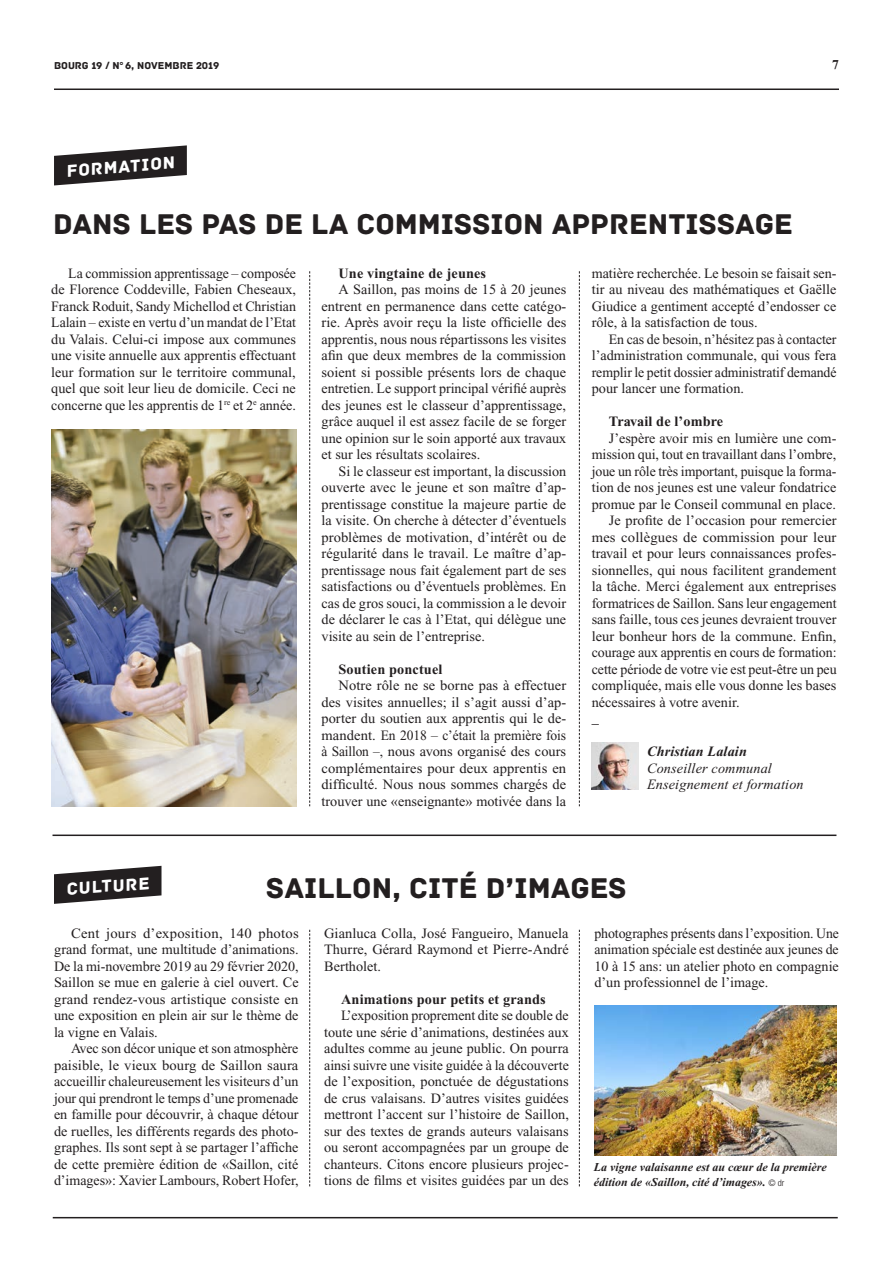
<style>
.page{position:relative;width:893px;height:1263px;background:#fff}
.page>*{position:absolute;margin:0;border:0;box-sizing:border-box;transform-origin:0 0}
.t1{font:30px "Archive";color:#231f20}
.t2{font:18px "Archive";color:#fff}
.t3{font:14.25px/16.5px "Times New Roman";color:#231f20;text-align:justify}
.t4{font:700 14.25px "Times New Roman";letter-spacing:.01em;color:#231f20}
.t5{font:italic 14.25px/16.5px "Times New Roman";letter-spacing:.01em;color:#231f20}
.t6{font:italic 700 14.25px "Times New Roman";letter-spacing:.01em;color:#231f20}
.t7{font:700 13.5px "Times New Roman";color:#231f20}
.t8{font:italic 700 12px/14.4px "Times New Roman";color:#231f20}
.t9{font:10.5px "Archive";color:#231f20}
.s1{font-family:"Helvetica Neue";font-weight:300;font-style:normal;font-stretch:condensed;font-size:9px}
</style>
<div class="page">
<hr style="left:54px;top:89px;width:785px;height:1px;background:#231f20">
<hr style="left:53px;top:1217px;width:785px;height:1px;background:#231f20">
<hr style="left:53px;top:834px;width:783px;height:2px;background:#231f20">
<img style="left:592px;top:743px;width:47px;height:47px">
<svg style="left:54px;top:145px;width:133px;height:40px"></svg>
<svg style="left:579px;top:271px;width:1px;height:535px"></svg>
<svg style="left:579px;top:930px;width:1px;height:256px"></svg>
<svg style="left:309px;top:271px;width:1px;height:535px"></svg>
<svg style="left:309px;top:930px;width:1px;height:256px"></svg>
<svg style="left:54px;top:866px;width:107px;height:38px"></svg>
<img style="left:594px;top:1005px;width:242px;height:151px">
<img style="left:52px;top:429px;width:244px;height:377px">
<p class="t9" style="left:54px;top:60px;width:167px">BOURG 19 / N°6, NOVEMBRE 2019</p>
<p class="t7" style="left:832px;top:57px;width:8px">7</p>
<p class="t2" style="left:66px;top:160px;width:110px;rotate:-4deg">FORMATION</p>
<h1 class="t1" style="left:53px;top:206px;width:741px">DANS LES PAS DE LA COMMISSION APPRENTISSAGE</h1>
<p class="t3" style="left:51px;top:265px;width:246px;text-indent:17px">La commission apprentissage – composée de Florence Coddeville, Fabien Cheseaux, Franck Roduit, Sandy Michellod et Christian Lalain – existe en vertu d’un mandat de l’Etat du Valais. Celui-ci impose aux communes une visite annuelle aux apprentis effectuant leur formation sur le territoire communal, quel que soit leur lieu de domicile. Ceci ne concerne que les apprentis de 1<sup>re</sup> et 2<sup>e</sup> année.</p>
<p class="t4" style="left:339px;top:265px;width:149px">Une vingtaine de jeunes</p>
<p class="t3" style="left:322px;top:281px;width:246px;text-indent:17px">A Saillon, pas moins de 15 à 20 jeunes entrent en permanence dans cette catégo&shy;rie. Après avoir reçu la liste officielle des apprentis, nous nous répartissons les visites afin que deux membres de la commission soient si possible présents lors de chaque entretien. Le support principal vérifié auprès des jeunes est le classeur d’apprentissage, grâce auquel il est assez facile de se forger une opinion sur le soin apporté aux travaux et sur les résultats scolaires.</p>
<p class="t3" style="left:322px;top:463px;width:246px;text-indent:17px">Si le classeur est important, la discussion ouverte avec le jeune et son maître d’ap&shy;prentissage constitue la majeure partie de la visite. On cherche à détecter d’éventuels problèmes de motivation, d’intérêt ou de régularité dans le travail. Le maître d’ap&shy;prentissage nous fait également part de ses satisfactions ou d’éventuels problèmes. En cas de gros souci, la commission a le devoir de déclarer le cas à l’Etat, qui délègue une visite au sein de l’entreprise.</p>
<p class="t4" style="left:339px;top:661px;width:105px">Soutien ponctuel</p>
<p class="t3" style="left:322px;top:677px;width:246px;text-indent:17px">Notre rôle ne se borne pas à effectuer des visites annuelles; il s’agit aussi d’ap&shy;porter du soutien aux apprentis qui le de&shy;mandent. En 2018 – c’était la première fois à Saillon –, nous avons organisé des cours complémentaires pour deux apprentis en difficulté. Nous nous sommes chargés de trouver une «enseignante» motivée dans la</p>
<p class="t3" style="left:592px;top:265px;width:246px">matière recherchée. Le besoin se faisait sen&shy;tir au niveau des mathématiques et Gaëlle Giudice a gentiment accepté d’endosser ce rôle, à la satisfaction de tous.</p>
<p class="t3" style="left:592px;top:331px;width:246px;text-indent:17px">En cas de besoin, n’hésitez pas à contacter l’administration communale, qui vous fera remplir le petit dossier administratif demandé pour lancer une formation.</p>
<p class="t4" style="left:609px;top:414px;width:116px">Travail de l’ombre</p>
<p class="t3" style="left:609px;top:430px;width:229px">J’espère avoir mis en lumière une com-</p>
<p class="t3" style="left:592px;top:446px;width:246px">mission qui, tout en travaillant dans l’ombre,</p>
<p class="t3" style="left:592px;top:463px;width:246px">joue un rôle très important, puisque la forma-</p>
<p class="t3" style="left:592px;top:479px;width:246px">tion de nos jeunes est une valeur fondatrice</p>
<p class="t3" style="left:592px;top:496px;width:246px">promue par le Conseil communal en place.</p>
<p class="t3" style="left:609px;top:512px;width:229px">Je profite de l’occasion pour remercier</p>
<p class="t3" style="left:592px;top:529px;width:246px">mes collègues de commission pour leur</p>
<p class="t3" style="left:592px;top:545px;width:246px">travail et pour leurs connaissances profes-</p>
<p class="t3" style="left:592px;top:562px;width:246px">sionnelles, qui nous facilitent grandement</p>
<p class="t3" style="left:592px;top:578px;width:246px">la tâche. Merci également aux entreprises</p>
<p class="t3" style="left:592px;top:595px;width:246px">formatrices de Saillon. Sans leur engagement</p>
<p class="t3" style="left:592px;top:611px;width:246px">sans faille, tous ces jeunes devraient trouver</p>
<p class="t3" style="left:592px;top:628px;width:246px">leur bonheur hors de la commune. Enfin,</p>
<p class="t3" style="left:592px;top:644px;width:246px">courage aux apprentis en cours de formation:</p>
<p class="t3" style="left:592px;top:661px;width:246px">cette période de votre vie est peut-être un peu</p>
<p class="t3" style="left:592px;top:677px;width:246px">compliquée, mais elle vous donne les bases</p>
<p class="t3" style="left:592px;top:694px;width:149px">nécessaires à votre avenir.</p>
<p class="t3" style="left:592px;top:710px;width:9px">_</p>
<p class="t6" style="left:647px;top:744px;width:101px">Christian Lalain</p>
<p class="t5" style="left:647px;top:760px;width:158px">Conseiller communal<br>Enseignement et formation</p>
<p class="t2" style="left:66px;top:878px;width:85px;rotate:-4deg">CULTURE</p>
<h1 class="t1" style="left:266px;top:870px;width:362px">SAILLON, CITÉ D’IMAGES</h1>
<p class="t3" style="left:54px;top:925px;width:246px;text-indent:17px">Cent jours d’exposition, 140 photos grand format, une multitude d’animations.<br>De la mi-novembre 2019 au 29 février 2020, Saillon se mue en galerie à ciel ouvert. Ce grand rendez-vous artistique consiste en une exposition en plein air sur le thème de la vigne en Valais.</p>
<p class="t3" style="left:54px;top:1040px;width:246px;text-indent:17px">Avec son décor unique et son atmosphère paisible, le vieux bourg de Saillon saura accueillir chaleureusement les visiteurs d’un jour qui prendront le temps d’une promenade en famille pour découvrir, à chaque détour de ruelles, les différents regards des photo&shy;graphes. Ils sont sept à se partager l’affiche de cette première édition de «Saillon, cité d’images»: Xavier Lambours, Robert Hofer,</p>
<p class="t3" style="left:324px;top:925px;width:246px">Gianluca Colla, José Fangueiro, Manuela Thurre, Gérard Raymond et Pierre-André Bertholet.</p>
<p class="t4" style="left:341px;top:991px;width:206px">Animations pour petits et grands</p>
<p class="t3" style="left:324px;top:1007px;width:246px;text-indent:17px">L’exposition proprement dite se double de toute une série d’animations, destinées aux adultes comme au jeune public. On pourra ainsi suivre une visite guidée à la découverte de l’exposition, ponctuée de dégustations de crus valaisans. D’autres visites guidées mettront l’accent sur l’histoire de Saillon, sur des textes de grands auteurs valaisans ou seront accompagnées par un groupe de chanteurs. Citons encore plusieurs projec&shy;tions de films et visites guidées par un des</p>
<p class="t3" style="left:594px;top:925px;width:246px">photographes présents dans l’exposition. Une animation spéciale est destinée aux jeunes de 10 à 15 ans: un atelier photo en compagnie d’un professionnel de l’image.</p>
<p class="t8" style="left:594px;top:1160px;width:234px">La vigne valaisanne est au cœur de la première édition de «Saillon, cité d’images». <span class="s1">© dr</span></p>
</div>
